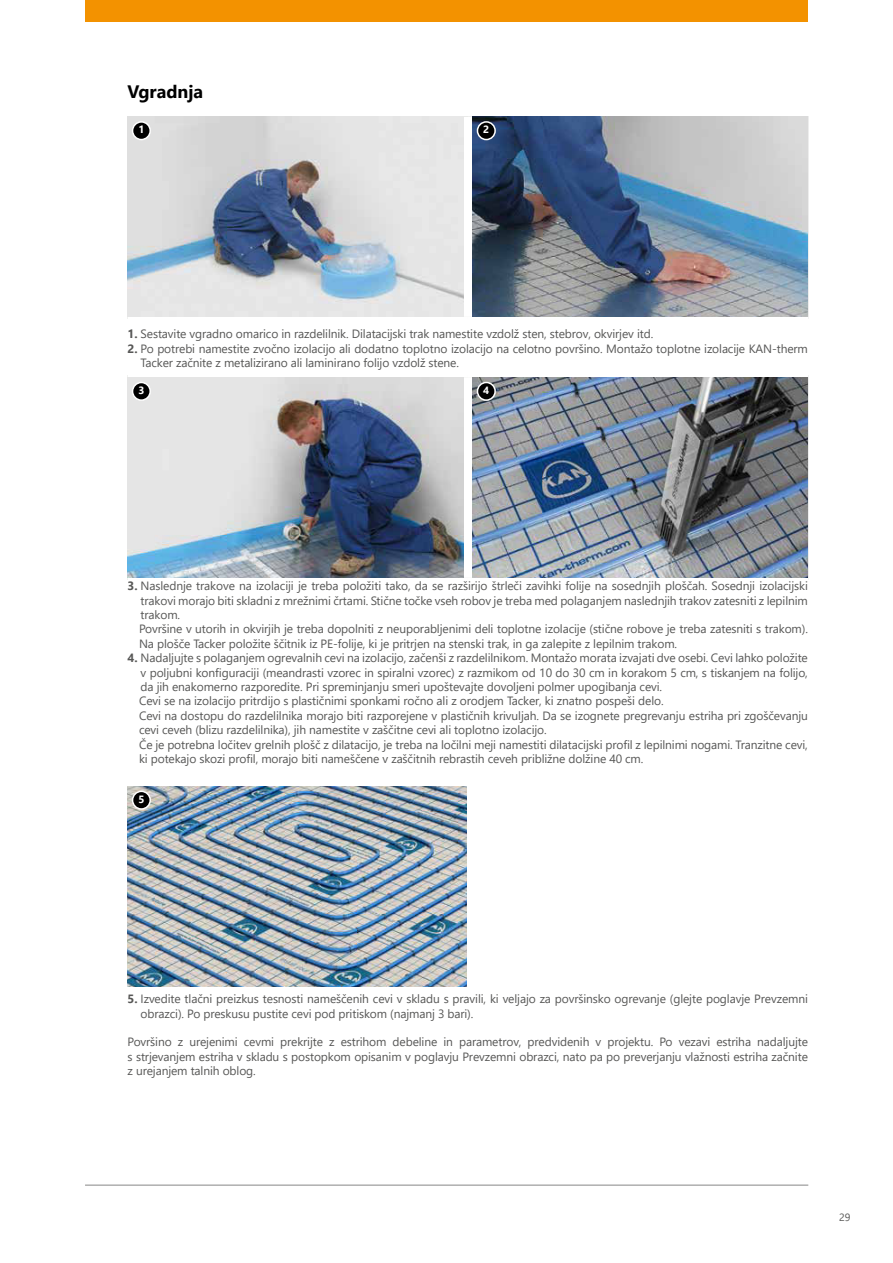
<style>
.page{position:relative;width:893px;height:1263px;background:#fff}
.page>*{position:absolute;margin:0;border:0;box-sizing:border-box;transform-origin:0 0}
.t1{font:700 18px "Segoe UI";color:#000}
.t2{font:12px/14.4px "Segoe UI";letter-spacing:-.01em;color:#575756}
.t3{font:700 10.5px "Segoe UI";color:#fff}
.t4{font:10.5px "Segoe UI";color:#575756}
.s1{font-weight:700}
</style>
<div class="page">
<div style="left:85px;top:0;width:723px;height:21px;background:#f39200"></div>
<hr style="left:85px;top:1185px;width:723px;height:1px;background:#878786">
<img style="left:128px;top:117px;width:335px;height:200px">
<div style="left:133px;top:122px;width:17px;height:18px;background:#000;border-radius:50%"></div>
<div style="left:132px;top:121px;width:19px;height:19px;border:2px solid #fff;border-radius:50%"></div>
<img style="left:472px;top:117px;width:336px;height:200px">
<div style="left:477px;top:122px;width:18px;height:18px;background:#000;border-radius:50%"></div>
<div style="left:477px;top:121px;width:19px;height:19px;border:2px solid #fff;border-radius:50%"></div>
<img style="left:128px;top:377px;width:335px;height:200px">
<div style="left:133px;top:382px;width:17px;height:18px;background:#000;border-radius:50%"></div>
<div style="left:132px;top:382px;width:19px;height:19px;border:2px solid #fff;border-radius:50%"></div>
<img style="left:472px;top:377px;width:336px;height:200px">
<div style="left:477px;top:382px;width:18px;height:18px;background:#000;border-radius:50%"></div>
<div style="left:477px;top:382px;width:19px;height:19px;border:2px solid #fff;border-radius:50%"></div>
<svg style="left:466px;top:786px;width:1px;height:200px"></svg>
<img style="left:128px;top:786px;width:338px;height:200px">
<div style="left:133px;top:791px;width:17px;height:18px;background:#000;border-radius:50%"></div>
<div style="left:132px;top:790px;width:19px;height:20px;border:2px solid #fff;border-radius:50%"></div>
<h1 class="t1" style="left:128px;top:75px;width:77px">Vgradnja</h1>
<p class="t3" style="left:138px;top:126px;width:8px">1</p>
<p class="t3" style="left:483px;top:126px;width:8px">2</p>
<p class="t2" style="left:128px;top:326px;width:527px"><span class="s1">1.</span> Sestavite vgradno omarico in razdelilnik. Dilatacijski trak namestite vzdolž sten, stebrov, okvirjev itd.</p>
<p class="t2" style="left:141px;top:340px;width:669px;text-indent:-13px"><span class="s1">2.</span> Po potrebi namestite zvočno izolacijo ali dodatno toplotno izolacijo na celotno površino. Montažo toplotne izolacije KAN-therm<br>Tacker začnite z metalizirano ali laminirano folijo vzdolž stene.</p>
<p class="t3" style="left:138px;top:380px;width:8px">3</p>
<p class="t3" style="left:483px;top:386px;width:8px">4</p>
<p class="t2" style="left:139px;top:578px;width:670px;text-indent:-11px"><span class="s1">3.</span> Naslednje trakove na izolaciji je treba položiti tako, da se razširijo štrleči zavihki folije na sosednjih ploščah. Sosednji izolacijski trakovi morajo biti skladni z mrežnimi črtami. Stične točke vseh robov je treba med polaganjem naslednjih trakov zatesniti z lepilnim trakom.<br>Površine v utorih in okvirjih je treba dopolniti z neuporabljenimi deli toplotne izolacije (stične robove je treba zatesniti s trakom).<br>Na plošče Tacker položite ščitnik iz PE-folije, ki je pritrjen na stenski trak, in ga zalepite z lepilnim trakom.</p>
<p class="t2" style="left:139px;top:650px;width:670px;text-indent:-11px"><span class="s1">4.</span> Nadaljujte s polaganjem ogrevalnih cevi na izolacijo, začenši z razdelilnikom. Montažo morata izvajati dve osebi. Cevi lahko položite v poljubni konfiguraciji (meandrasti vzorec in spiralni vzorec) z razmikom od 10 do 30 cm in korakom 5 cm, s tiskanjem na folijo, da jih enakomerno razporedite. Pri spreminjanju smeri upoštevajte dovoljeni polmer upogibanja cevi.<br>Cevi se na izolacijo pritrdijo s plastičnimi sponkami ročno ali z orodjem Tacker, ki znatno pospeši delo.<br>Cevi na dostopu do razdelilnika morajo biti razporejene v plastičnih krivuljah. Da se izognete pregrevanju estriha pri zgoščevanju cevi ceveh (blizu razdelilnika), jih namestite v zaščitne cevi ali toplotno izolacijo.<br>Če je potrebna ločitev grelnih plošč z dilatacijo, je treba na ločilni meji namestiti dilatacijski profil z lepilnimi nogami. Tranzitne cevi, ki potekajo skozi profil, morajo biti nameščene v zaščitnih rebrastih ceveh približne dolžine 40 cm.</p>
<p class="t3" style="left:138px;top:789px;width:8px">5</p>
<p class="t2" style="left:141px;top:990px;width:669px;text-indent:-13px"><span class="s1">5.</span> Izvedite tlačni preizkus tesnosti nameščenih cevi v skladu s pravili, ki veljajo za površinsko ogrevanje (glejte poglavje Prevzemni obrazci). Po preskusu pustite cevi pod pritiskom (najmanj 3 bari).</p>
<p class="t2" style="left:128px;top:1036px;width:682px;text-align:justify">Površino z urejenimi cevmi prekrijte z estrihom debeline in parametrov, predvidenih v projektu. Po vezavi estriha nadaljujte s strjevanjem estriha v skladu s postopkom opisanim v poglavju Prevzemni obrazci, nato pa po preverjanju vlažnosti estriha začnite z urejanjem talnih oblog.</p>
<p class="t4" style="left:839px;top:1213px;width:13px">29</p>
</div>
